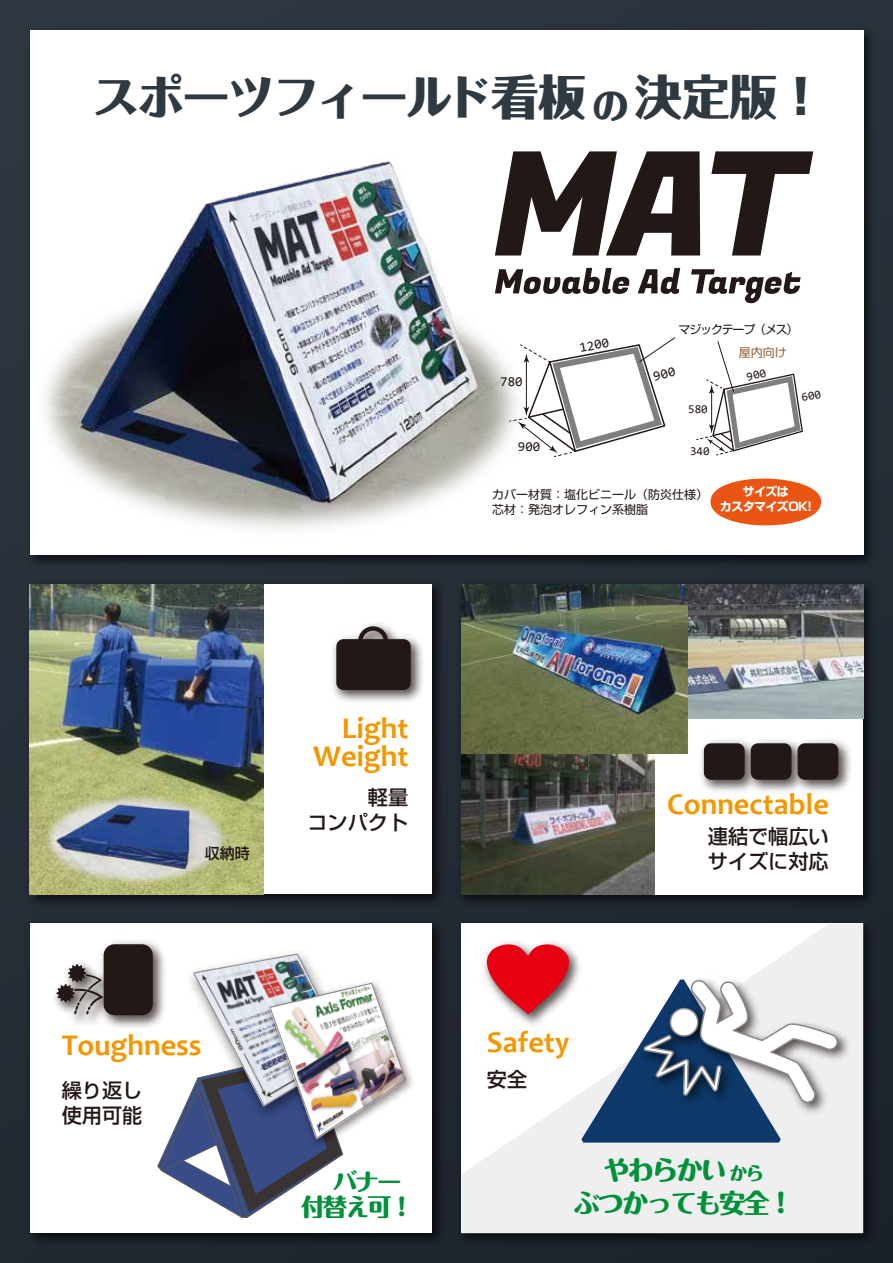
<style>
.page{position:relative;width:893px;height:1263px;background:#262e36}
.page>*{position:absolute;margin:0;border:0;box-sizing:border-box;transform-origin:0 0}
.t1{font:800 47.4px "Folk Pro";letter-spacing:-.05em;color:#2f3942}
.t2{font:700 30.3px/28.5px "Candara";color:#f39700;text-align:right}
.t3{font:800 26.25px/33px "Maru Fo Pro";letter-spacing:-.075em;color:#00913a;text-align:center}
.t4{font:800 24px/25.5px "Maru Fo Pro";letter-spacing:-.075em;color:#00913a}
.t5{font:500 20.1px/25.2px "Shin Go Pro";color:#221815;text-align:right}
.t6{font:500 15px "Shin Go Pro";color:#221815}
.t7{font:13.5px "Consolas";color:#221815}
.t8{font:12px/15px "Shin Go Pro";color:#221815}
.t9{font:700 12px/15px "Shin Go Pro";letter-spacing:-.05em;color:#fff;text-align:center}
.t10{font:12px "Shin Go Pro";letter-spacing:-.1em;color:#221815}
.t11{font:12px "Consolas";color:#221815}
.t12{font:12px "Shin Go Pro";color:#956134}
.s1{font-size:18px}
</style>
<div class="page">
<img style="left:20px;top:20px;width:863px;height:1232px">
<div style="left:30px;top:30px;width:833px;height:525px;background:#fff"></div>
<div style="left:30px;top:584px;width:402px;height:310px;background:#fff"></div>
<div style="left:461px;top:584px;width:402px;height:310px;background:#fff"></div>
<div style="left:30px;top:924px;width:402px;height:309px;background:#fff"></div>
<svg style="left:461px;top:924px;width:402px;height:309px;background:#f4f4f4"></svg>
<img style="left:30px;top:584px;width:234px;height:310px">
<img style="left:406px;top:1060px;width:7px;height:32px">
<img style="left:157px;top:953px;width:249px;height:265px">
<img style="left:634px;top:971px;width:223px;height:152px">
<svg style="left:577px;top:972px;width:261px;height:174px;background:#a1aebe"></svg>
<img style="left:478px;top:935px;width:111px;height:99px">
<svg style="left:487px;top:944px;width:82px;height:70px;background:#de434f"></svg>
<img style="left:332px;top:623px;width:91px;height:79px">
<svg style="left:336px;top:626px;width:75px;height:64px;background:#463d3b"></svg>
<img style="left:700px;top:739px;width:151px;height:53px">
<div style="left:704px;top:743px;width:41px;height:37px;background:#221815;border-radius:7px"></div>
<div style="left:751px;top:743px;width:40px;height:37px;background:#221815;border-radius:7px"></div>
<div style="left:797px;top:743px;width:41px;height:37px;background:#221815;border-radius:7px"></div>
<img style="left:461px;top:754px;width:193px;height:140px">
<img style="left:20px;top:759px;width:222px;height:174px">
<img style="left:54px;top:940px;width:118px;height:94px">
<div style="left:104px;top:944px;width:49px;height:71px;background:#221815;border-radius:11px"></div>
<svg style="left:56px;top:964px;width:47px;height:50px"></svg>
<img style="left:688px;top:584px;width:175px;height:135px">
<img style="left:461px;top:584px;width:227px;height:170px">
<svg style="left:710px;top:478px;width:111px;height:48px"></svg>
<img style="left:0;top:44px;width:650px;height:540px">
<svg style="left:495px;top:151px;width:205px;height:104px"></svg>
<svg style="left:711px;top:151px;width:102px;height:104px"></svg>
<svg style="left:495px;top:268px;width:134px;height:26px"></svg>
<svg style="left:638px;top:268px;width:42px;height:26px"></svg>
<svg style="left:691px;top:269px;width:110px;height:34px"></svg>
<svg style="left:509px;top:336px;width:167px;height:121px"></svg>
<svg style="left:697px;top:341px;width:106px;height:114px"></svg>
<h1 class="t1" style="left:92px;top:57px;width:734px">スポーツフィールド看板<sub>の</sub>決定版！</h1>
<p class="t7" style="left:500px;top:372px;width:24px">780</p>
<p class="t7" style="left:518px;top:438px;width:24px">900</p>
<p class="t7" style="left:578px;top:339px;width:31px;rotate:-11deg">1200</p>
<p class="t10" style="left:679px;top:319px;width:122px">マジックテープ（メス）</p>
<p class="t11" style="left:688px;top:400px;width:21px">580</p>
<p class="t11" style="left:690px;top:443px;width:21px">340</p>
<p class="t12" style="left:739px;top:342px;width:49px">屋内向け</p>
<p class="t2" style="left:313px;top:713px;width:96px">Light<br>Weight</p>
<p class="t8" style="left:492px;top:485px;width:217px">カバー材質：塩化ビニール（防炎仕様）芯材：発泡オレフィン系樹脂</p>
<p class="t9" style="left:720px;top:483px;width:93px">サイズは<br>カスタマイズOK!</p>
<p class="t5" style="left:307px;top:782px;width:102px">軽量<br>コンパクト</p>
<p class="t2" style="left:667px;top:789px;width:163px">Connectable</p>
<p class="t5" style="left:708px;top:821px;width:122px">連結で幅広い</p>
<p class="t6" style="left:205px;top:841px;width:46px">収納時</p>
<p class="t5" style="left:708px;top:846px;width:122px">サイズに対応</p>
<p class="t2" style="left:62px;top:1030px;width:141px">Toughness</p>
<p class="t5" style="left:62px;top:1075px;width:82px;text-align:left">繰り返し使用可能</p>
<p class="t4" style="left:301px;top:1166px;width:114px;text-indent:32px">バナー付替え可！</p>
<p class="t2" style="left:487px;top:1027px;width:84px">Safety</p>
<p class="t5" style="left:487px;top:1065px;width:42px">安全</p>
<p class="t3" style="left:573px;top:1150px;width:222px">やわらかい<span class="s1">から<br></span>ぶつかっても安全！</p>
</div>
